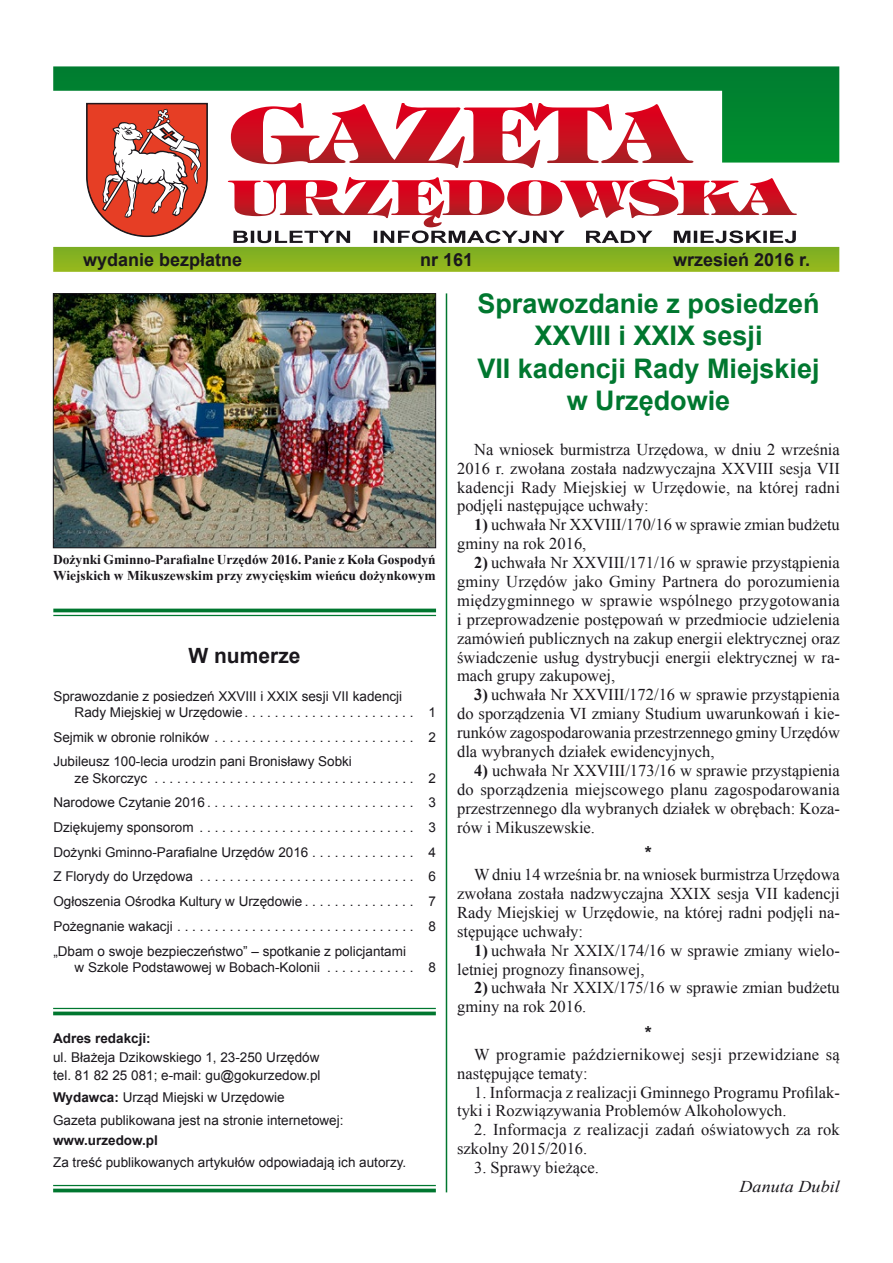
<style>
.page{position:relative;width:893px;height:1263px;background:#fff}
.page>*{position:absolute;margin:0;border:0;box-sizing:border-box;transform-origin:0 0}
.t1{font:700 27px/32.4px "Arial";color:#00772f;text-align:center}
.t2{font:700 21px "Arial";color:#1a171c}
.t3{font:700 18px "Arial";color:#1a171c}
.t4{font:16.5px/18.9px "Times New Roman";color:#1a171c}
.t5{font:italic 16.5px "Times New Roman";color:#1a171c;scale:1.1 1}
.t6{font:13.5px/16.2px "Arial";color:#1a171c}
.t7{font:700 13.5px/16.5px "Times New Roman";color:#1a171c}
.t8{font:700 13.5px "Arial";color:#1a171c}
.s1{font-weight:700}
</style>
<div class="page">
<svg style="left:53px;top:66px;width:786px;height:206px"></svg>
<svg style="left:228px;top:176px;width:569px;height:67px"></svg>
<svg style="left:231px;top:102px;width:462px;height:66px"></svg>
<svg style="left:86px;top:103px;width:122px;height:134px"></svg>
<hr style="left:53px;top:1008px;width:383px;height:1px;background:#00772f">
<svg style="left:53px;top:1011px;width:383px;height:4px;background:#268b4d"></svg>
<hr style="left:53px;top:609px;width:383px;height:3px;background:#00772f">
<hr style="left:53px;top:615px;width:383px;height:1px;background:#00772f">
<hr style="left:446px;top:293px;width:1px;height:899px;background:#00772f">
<hr style="left:53px;top:1185px;width:383px;height:1px;background:#00772f">
<hr style="left:53px;top:1189px;width:383px;height:3px;background:#00772f">
<img style="left:55px;top:295px;width:379px;height:251px">
<div style="left:53px;top:293px;width:383px;height:255px;border:1px solid #1a171c"></div>
<p class="t3" style="left:83px;top:247px;width:161px">wydanie bezpłatne</p>
<p class="t3" style="left:420px;top:247px;width:55px">nr 161</p>
<p class="t3" style="left:673px;top:247px;width:139px">wrzesień 2016 r.</p>
<p class="t7" style="left:53px;top:551px;width:384px">Dożynki Gminno-Parafialne Urzędów 2016. Panie z Koła Gospodyń<br>Wiejskich w Mikuszewskim przy zwycięskim wieńcu dożynkowym</p>
<p class="t2" style="left:188px;top:641px;width:114px">W numerze</p>
<p class="t6" style="left:53px;top:688px;width:354px;text-align:right">Sprawozdanie z posiedzeń XXVIII i XXIX sesji VII kadencji<br>Rady Miejskiej w Urzędowie . . . . . . . . . . . . . . . . . . . . . .</p>
<p class="t6" style="left:428px;top:704px;width:9px">1</p>
<p class="t6" style="left:53px;top:729px;width:354px">Sejmik w obronie rolników . . . . . . . . . . . . . . . . . . . . . . . . . .</p>
<p class="t6" style="left:428px;top:729px;width:9px">2</p>
<p class="t6" style="left:75px;top:754px;width:333px;text-indent:-21px">Jubileusz 100-lecia urodzin pani Bronisławy Sobki<br>ze Skorczyc . . . . . . . . . . . . . . . . . . . . . . . . . . . . . . . . . .</p>
<p class="t6" style="left:428px;top:770px;width:9px">2</p>
<p class="t6" style="left:53px;top:794px;width:354px">Narodowe Czytanie 2016 . . . . . . . . . . . . . . . . . . . . . . . . . . .</p>
<p class="t6" style="left:428px;top:794px;width:9px">3</p>
<p class="t6" style="left:53px;top:819px;width:354px">Dziękujemy sponsorom . . . . . . . . . . . . . . . . . . . . . . . . . . . .</p>
<p class="t6" style="left:429px;top:819px;width:9px">3</p>
<p class="t6" style="left:53px;top:844px;width:359px">Dożynki Gminno-Parafialne Urzędów 2016 . . . . . . . . . . . . . .</p>
<p class="t6" style="left:429px;top:844px;width:9px">4</p>
<p class="t6" style="left:53px;top:869px;width:354px">Z Florydy do Urzędowa . . . . . . . . . . . . . . . . . . . . . . . . . . . .</p>
<p class="t6" style="left:429px;top:869px;width:9px">6</p>
<p class="t6" style="left:53px;top:893px;width:354px">Ogłoszenia Ośrodka Kultury w Urzędowie . . . . . . . . . . . . . .</p>
<p class="t6" style="left:429px;top:893px;width:9px">7</p>
<p class="t6" style="left:53px;top:918px;width:354px">Pożegnanie wakacji . . . . . . . . . . . . . . . . . . . . . . . . . . . . . . .</p>
<p class="t6" style="left:429px;top:918px;width:9px">8</p>
<p class="t6" style="left:53px;top:943px;width:354px;text-align:right">„Dbam o swoje bezpieczeństwo” – spotkanie z policjantami w Szkole Podstawowej w Bobach-Kolonii . . . . . . . . . . .</p>
<p class="t6" style="left:429px;top:959px;width:9px">8</p>
<p class="t8" style="left:53px;top:1030px;width:99px">Adres redakcji:</p>
<p class="t6" style="left:53px;top:1048px;width:269px;line-height:18.5px">ul. Błażeja Dzikowskiego 1, 23-250 Urzędów tel. 81 82 25 081; e-mail: gu@gokurzedow.pl</p>
<p class="t6" style="left:53px;top:1087px;width:292px;line-height:22px"><span class="s1">Wydawca:</span> Urząd Miejski w Urzędowie<br>Gazeta publikowana jest na stronie internetowej:</p>
<p class="t8" style="left:53px;top:1131px;width:106px">www.urzedow.pl</p>
<p class="t6" style="left:53px;top:1154px;width:355px">Za treść publikowanych artykułów odpowiadają ich autorzy.</p>
<h1 class="t1" style="left:477px;top:288px;width:344px">Sprawozdanie z posiedzeń<br>XXVIII i XXIX sesji<br>VII kadencji Rady Miejskiej w Urzędowie</h1>
<p class="t4" style="left:457px;top:439px;width:384px;text-align:justify;text-indent:17px">Na wniosek burmistrza Urzędowa, w dniu 2 września 2016 r. zwołana została nadzwyczajna XXVIII sesja VII kadencji Rady Miejskiej w Urzędowie, na której radni podjęli następujące uchwały:</p>
<p class="t4" style="left:457px;top:515px;width:384px;text-indent:17px"><span class="s1">1)</span> uchwała Nr XXVIII/170/16 w sprawie zmian budżetu gminy na rok 2016,</p>
<p class="t4" style="left:457px;top:553px;width:384px;text-align:justify;text-indent:17px"><span class="s1">2)</span> uchwała Nr XXVIII/171/16 w sprawie przystąpienia gminy Urzędów jako Gminy Partnera do porozumienia międzygminnego w sprawie wspólnego przygotowania i przeprowadzenie postępowań w przedmiocie udzielenia zamówień publicznych na zakup energii elektrycznej oraz świadczenie usług dystrybucji energii elektrycznej w ra&shy;mach grupy zakupowej,</p>
<p class="t4" style="left:457px;top:685px;width:384px;text-align:justify;text-indent:17px"><span class="s1">3)</span> uchwała Nr XXVIII/172/16 w sprawie przystąpienia do sporządzenia VI zmiany Studium uwarunkowań i kie&shy;runków zagospodarowania przestrzennego gminy Urzędów dla wybranych działek ewidencyjnych,</p>
<p class="t4" style="left:457px;top:761px;width:384px;text-align:justify;text-indent:17px"><span class="s1">4)</span> uchwała Nr XXVIII/173/16 w sprawie przystąpienia do sporządzenia miejscowego planu zagospodarowania przestrzennego dla wybranych działek w obrębach: Koza&shy;rów i Mikuszewskie.</p>
<p class="t3" style="left:645px;top:841px;width:9px">*</p>
<p class="t4" style="left:457px;top:865px;width:384px;text-align:justify;text-indent:17px">W dniu 14 września br. na wniosek burmistrza Urzędowa zwołana została nadzwyczajna XXIX sesja VII kadencji Rady Miejskiej w Urzędowie, na której radni podjęli na&shy;stępujące uchwały:</p>
<p class="t4" style="left:457px;top:940px;width:384px;text-indent:17px"><span class="s1">1)</span> uchwała Nr XXIX/174/16 w sprawie zmiany wielo&shy;letniej prognozy finansowej,</p>
<p class="t4" style="left:457px;top:978px;width:384px;text-indent:17px"><span class="s1">2)</span> uchwała Nr XXIX/175/16 w sprawie zmian budżetu gminy na rok 2016.</p>
<p class="t3" style="left:645px;top:1020px;width:9px">*</p>
<p class="t4" style="left:457px;top:1044px;width:384px;text-indent:17px">W programie październikowej sesji przewidziane są następujące tematy:</p>
<p class="t4" style="left:457px;top:1082px;width:384px;text-indent:17px">1. Informacja z realizacji Gminnego Programu Profilak&shy;tyki i Rozwiązywania Problemów Alkoholowych.</p>
<p class="t4" style="left:457px;top:1120px;width:384px;text-indent:17px">2. Informacja z realizacji zadań oświatowych za rok szkolny 2015/2016.</p>
<p class="t4" style="left:474px;top:1158px;width:126px">3. Sprawy bieżące.</p>
<p class="t5" style="left:739px;top:1175px;width:93px">Danuta Dubil</p>
</div>
